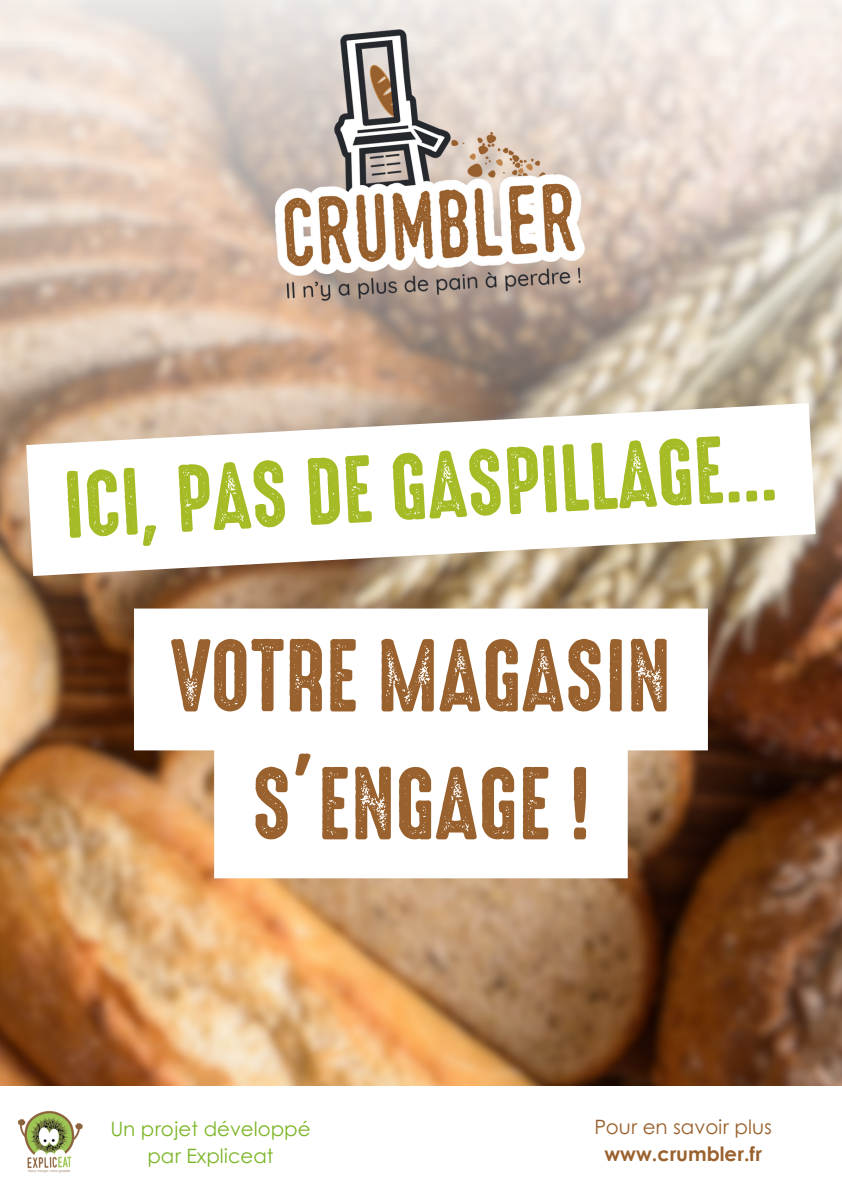
<style>
.page{position:relative;width:842px;height:1191px;background:#fff}
.page>*{position:absolute;margin:0;border:0;box-sizing:border-box;transform-origin:0 0}
.t1{font:93px/127.8px "High Voltage Rough";color:#99612d;text-align:center}
.t2{font:85.9px "High Voltage Rough";color:#a7bb26}
.t3{font:19.8px/27px "Century Gothic";color:#99612d;text-align:center}
.t4{font:19.8px/27px "Century Gothic";color:#7db628;text-align:center}
.s1{font-weight:700}
</style>
<div class="page">
<img style="left:0;top:657px;width:842px;height:429px">
<img style="left:0;top:0;width:842px;height:657px">
<img style="left:275px;top:27px;width:309px;height:278px">
<img style="left:17px;top:1110px;width:66px;height:63px">
<svg style="left:26px;top:403px;width:790px;height:173px"></svg>
<svg style="left:134px;top:608px;width:574px;height:270px"></svg>
<h1 class="t2" style="left:62px;top:461px;width:716px;rotate:-3deg">ICI, PAS DE GASPILLAGE...</h1>
<p class="t1" style="left:171px;top:615px;width:501px">VOTRE MAGASIN<br>S’ENGAGE !</p>
<p class="t4" style="left:110px;top:1114px;width:202px">Un projet développé par Expliceat</p>
<p class="t3" style="left:595px;top:1112px;width:179px">Pour en savoir plus <span class="s1">www.crumbler.fr</span></p>
</div>
